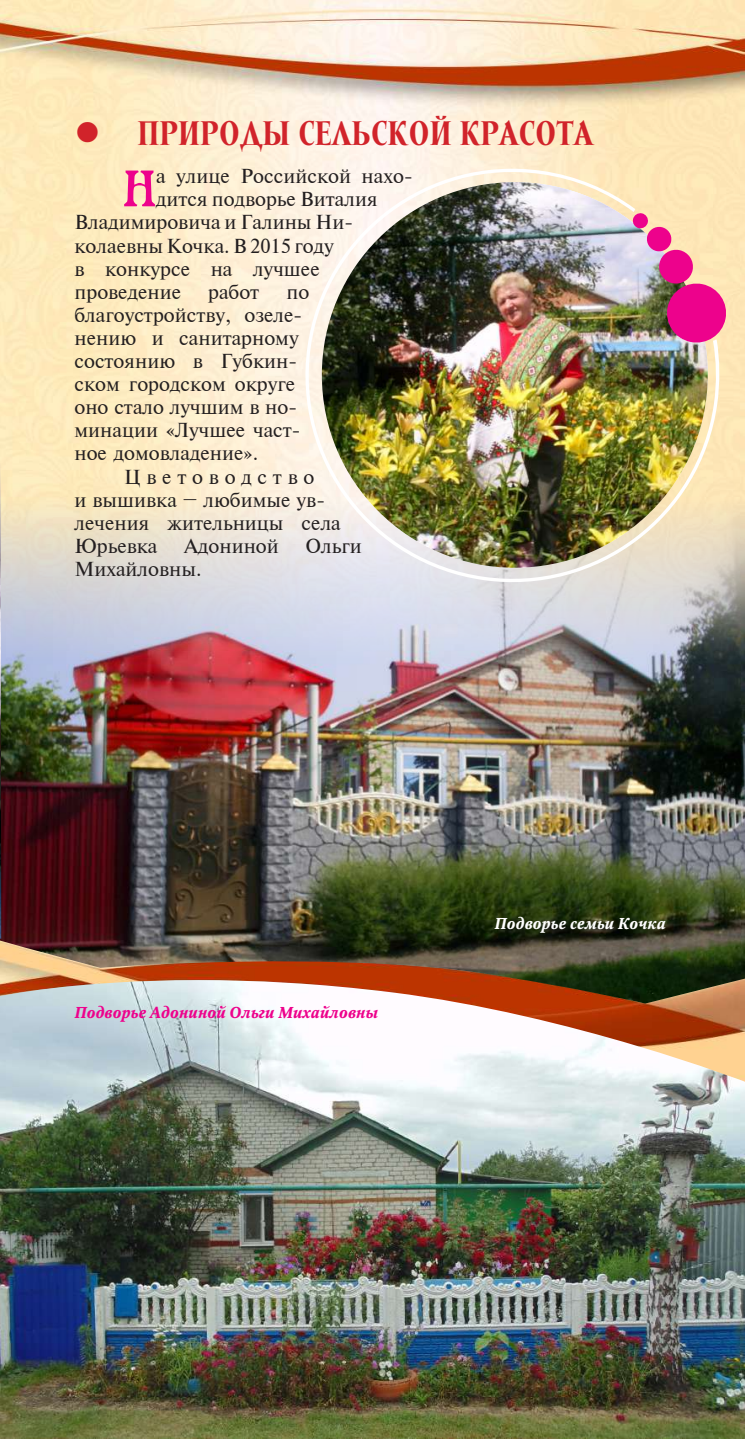
<style>
.page{position:relative;width:745px;height:1439px;background:#fff}
.page>*{position:absolute;margin:0;border:0;box-sizing:border-box;transform-origin:0 0}
.t1{font:50.57px "Arlekino";color:#ed028c}
.t2{font:700 35px "Mramor Medium Pro";color:#d1232a}
.t3{font:19.25px/23.1px "Newton C";color:#231f20}
.t4{font:italic 700 15.75px "Octava";color:#ed028c}
.t5{font:italic 700 15.75px "Octava";color:#fff}
</style>
<div class="page">
<img style="left:0;top:0;width:744px;height:476px">
<img style="left:0;top:476px;width:744px;height:504px">
<img style="left:0;top:980px;width:744px;height:459px">
<img style="left:0;top:457px;width:1px;height:482px">
<img style="left:299px;top:163px;width:420px;height:425px">
<img style="left:631px;top:213px;width:97px;height:132px">
<svg style="left:77px;top:122px;width:21px;height:21px"></svg>
<h2 class="t2" style="left:101px;top:114px;width:493px">z ПРИРОДЫ СЕЛЬСКОЙ КРАСОТА</h2>
<h1 class="t1" style="left:123px;top:159px;width:35px">Н</h1>
<p class="t3" style="left:156px;top:165px;width:258px">а улице Российской нахо-</p>
<p class="t3" style="left:156px;top:188px;width:223px">дится подворье Виталия</p>
<p class="t3" style="left:74px;top:211px;width:280px">Владимировича и Галины Ни-</p>
<p class="t3" style="left:74px;top:234px;width:261px">колаевны Кочка. В 2015 году</p>
<p class="t3" style="left:74px;top:257px;width:247px">в конкурсе на лучшее</p>
<p class="t3" style="left:74px;top:280px;width:108px">проведение</p>
<p class="t3" style="left:208px;top:280px;width:53px">работ</p>
<p class="t3" style="left:74px;top:280px;width:236px;text-indent:212px">по благоустройству, озеле&shy;нению и санитарному состоянию в Губкин&shy;ском городском округе оно стало лучшим в но&shy;минации «Лучшее част&shy;ное домовладение».</p>
<p class="t3" style="left:74px;top:465px;width:267px;text-indent:50px">Цветоводство<br>и вышивка – любимые ув&shy;лечения жительницы села<br>Юрьевка</p>
<p class="t3" style="left:184px;top:534px;width:96px">Адониной</p>
<p class="t3" style="left:305px;top:534px;width:58px">Ольги</p>
<p class="t3" style="left:74px;top:557px;width:128px">Михайловны.</p>
<p class="t4" style="left:74px;top:1003px;width:304px">Подворье Адониной Ольги Михайловны</p>
<p class="t5" style="left:494px;top:914px;width:172px">Подворье семьи Кочка</p>
</div>
